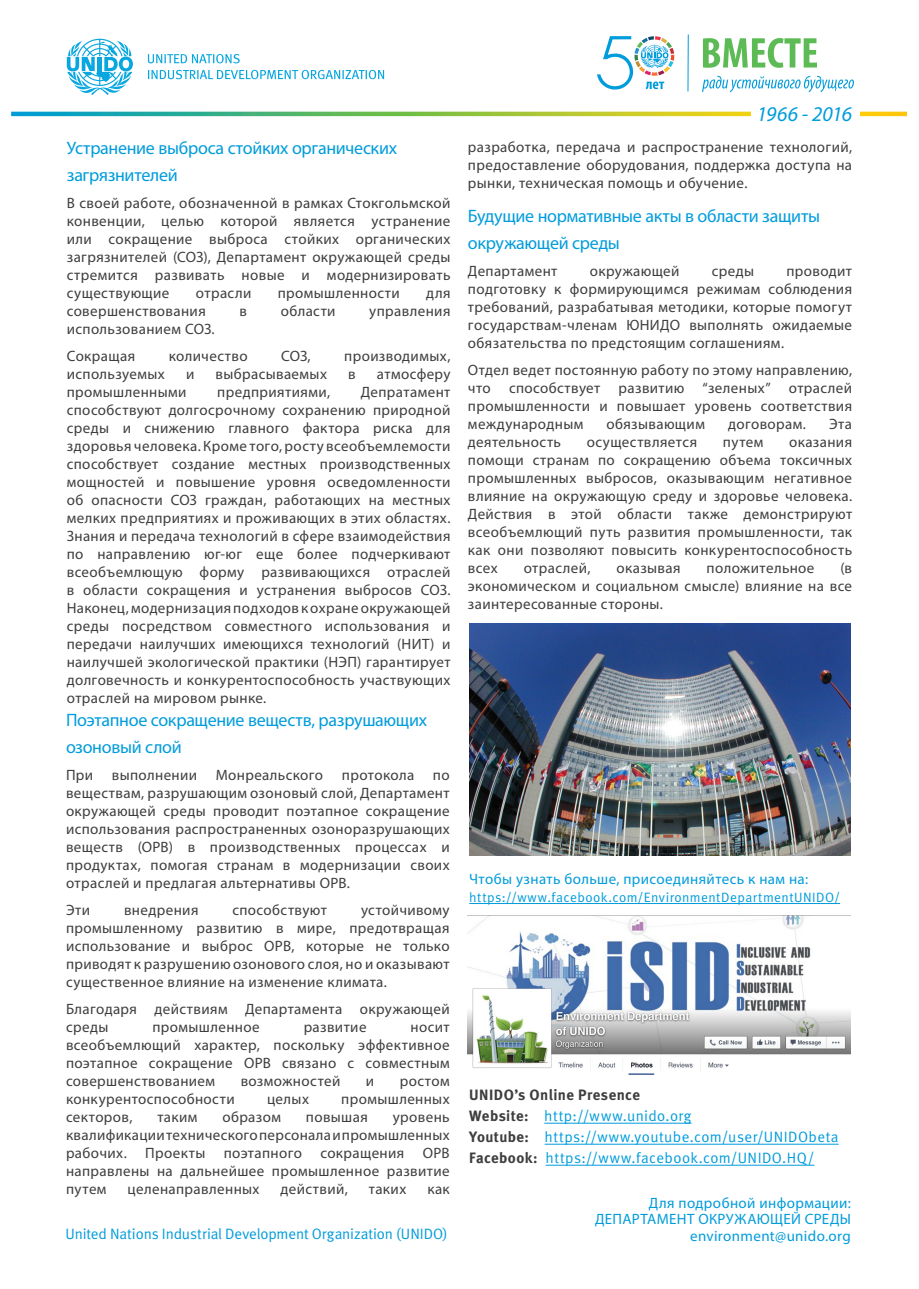
<style>
.page{position:relative;width:919px;height:1289px;background:#fff}
.page>*{position:absolute;margin:0;border:0;box-sizing:border-box;transform-origin:0 0}
.Body{font:italic 21px "Myriad Pro";letter-spacing:-.015em;color:#009cdc}
.t1{font:18px/27px "Myriad Pro";letter-spacing:-.015em;color:#009cdc}
.Body-2{font:15px/18px "Myriad Pro";letter-spacing:.025em;color:#3e3e3f;text-align:justify}
.Body-3{font:15px "Meta Normal";letter-spacing:.02em;color:#009cdc}
.Body-4{font:15px "Myriad Pro";letter-spacing:.025em;color:#009cdc}
.Body-5{font:15px "Meta Normal";letter-spacing:-.01em;color:#009cdc}
.Body-6{font:15px "Meta Bold CE";letter-spacing:.03em;color:#3e3e3f}
.Body-7{font:13.5px "Meta Normal";letter-spacing:.035em;color:#009cdc}
.s1{font-family:"Meta Bold CE";color:#3e3e3f}
</style>
<div class="page">
<svg style="left:148px;top:70px;width:236px;height:9px"></svg>
<svg style="left:148px;top:54px;width:92px;height:9px"></svg>
<svg style="left:67px;top:39px;width:66px;height:56px"></svg>
<svg style="left:11px;top:112px;width:895px;height:4px;background:#79bb5c"></svg>
<div style="left:750px;top:106px;width:109px;height:15px;background:#fff"></div>
<hr style="left:469px;top:903px;width:371px;height:1px;background:#009cdc">
<img style="left:467px;top:915px;width:383px;height:159px">
<hr style="left:544px;top:1122px;width:147px;height:1px;background:#009cdc">
<hr style="left:544px;top:1143px;width:294px;height:1px;background:#009cdc">
<hr style="left:545px;top:1164px;width:269px;height:1px;background:#009cdc">
<hr style="left:687px;top:34px;width:1px;height:57px;background:#009cdb">
<svg style="left:597px;top:36px;width:77px;height:54px"></svg>
<svg style="left:703px;top:38px;width:113px;height:30px"></svg>
<svg style="left:702px;top:76px;width:151px;height:16px"></svg>
<img style="left:469px;top:624px;width:381px;height:231px">
<h3 class="t1" style="left:67px;top:134px;width:332px">Устранение выброса стойких органических загрязнителей</h3>
<p class="Body-2" style="left:67px;top:194px;width:385px">В своей работе, обозначенной в рамках Стокгольмской конвенции, целью которой является устранение или сокращение выброса стойких органических загрязнителей (СОЗ), Департамент окружающей среды стремится развивать новые и модернизировать существующие</p>
<p class="Body-2" style="left:196px;top:284px;width:57px">отрасли</p>
<p class="Body-2" style="left:278px;top:284px;width:124px">промышленности</p>
<p class="Body-2" style="left:426px;top:284px;width:26px">для</p>
<p class="Body-2" style="left:67px;top:302px;width:140px">совершенствования</p>
<p class="Body-2" style="left:239px;top:302px;width:9px">в</p>
<p class="Body-2" style="left:281px;top:302px;width:56px">области</p>
<p class="Body-2" style="left:369px;top:302px;width:83px">управления</p>
<p class="Body-2" style="left:67px;top:320px;width:149px">использованием СОЗ.</p>
<p class="Body-2" style="left:67px;top:347px;width:70px">Сокращая</p>
<p class="Body-2" style="left:169px;top:347px;width:80px">количество</p>
<p class="Body-2" style="left:281px;top:347px;width:31px">СОЗ,</p>
<p class="Body-2" style="left:344px;top:347px;width:108px">производимых,</p>
<p class="Body-2" style="left:67px;top:365px;width:99px">используемых</p>
<p class="Body-2" style="left:186px;top:365px;width:10px">и</p>
<p class="Body-2" style="left:215px;top:365px;width:113px">выбрасываемых</p>
<p class="Body-2" style="left:348px;top:365px;width:9px">в</p>
<p class="Body-2" style="left:377px;top:365px;width:75px">атмосферу</p>
<p class="Body-2" style="left:67px;top:383px;width:121px">промышленными</p>
<p class="Body-2" style="left:217px;top:383px;width:114px">предприятиями,</p>
<p class="Body-2" style="left:67px;top:383px;width:385px;text-indent:294px">Депратамент способствуют долгосрочному сохранению природной среды и снижению главного фактора риска для здоровья человека. Кроме того, росту всеобъемлемости способствует создание местных производственных мощностей и повышение уровня осведомленности об опасности СОЗ граждан, работающих на местных мелких предприятиях и проживающих в этих областях.<br>Знания и передача технологий в сфере взаимодействия по направлению юг-юг еще более подчеркивают всеобъемлющую форму развивающихся отраслей в области сокращения и устранения выбросов СОЗ.<br>Наконец, модернизация подходов к охране окружающей среды посредством совместного использования и передачи наилучших имеющихся технологий (НИТ) и наилучшей экологической практики (НЭП) гарантирует долговечность и конкурентоспособность участвующих отраслей на мировом рынке.</p>
<h3 class="t1" style="left:66px;top:705px;width:363px">Поэтапное сокращение веществ, разрушающих озоновый слой</h3>
<p class="Body-2" style="left:66px;top:765px;width:385px">При выполнении Монреальского протокола по веществам, разрушающим озоновый слой, Департамент окружающей среды проводит поэтапное сокращение использования распространенных озоноразрушающих веществ (ОРВ) в производственных процессах и продуктах, помогая странам в модернизации своих отраслей и предлагая альтернативы ОРВ.</p>
<p class="Body-2" style="left:66px;top:900px;width:26px">Эти</p>
<p class="Body-2" style="left:124px;top:900px;width:76px">внедрения</p>
<p class="Body-2" style="left:232px;top:900px;width:96px">способствуют</p>
<p class="Body-2" style="left:66px;top:900px;width:385px;text-indent:295px">устойчивому промышленному развитию в мире, предотвращая использование и выброс ОРВ, которые не только приводят к разрушению озонового слоя, но и оказывают существенное влияние на изменение климата.</p>
<p class="Body-2" style="left:66px;top:999px;width:385px">Благодаря действиям Департамента окружающей среды</p>
<p class="Body-2" style="left:66px;top:1017px;width:385px;text-indent:344px">носит всеобъемлющий характер, поскольку эффективное поэтапное сокращение ОРВ связано с совместным совершенствованием</p>
<p class="Body-2" style="left:152px;top:1017px;width:109px">промышленное</p>
<p class="Body-2" style="left:303px;top:1017px;width:64px">развитие</p>
<p class="Body-2" style="left:241px;top:1071px;width:101px">возможностей</p>
<p class="Body-2" style="left:366px;top:1071px;width:10px">и</p>
<p class="Body-2" style="left:400px;top:1071px;width:51px">ростом</p>
<p class="Body-2" style="left:66px;top:1089px;width:170px">конкурентоспособности</p>
<p class="Body-2" style="left:267px;top:1089px;width:43px">целых</p>
<p class="Body-2" style="left:341px;top:1089px;width:110px">промышленных</p>
<p class="Body-2" style="left:66px;top:1107px;width:68px">секторов,</p>
<p class="Body-2" style="left:157px;top:1107px;width:42px">таким</p>
<p class="Body-2" style="left:222px;top:1107px;width:60px">образом</p>
<p class="Body-2" style="left:306px;top:1107px;width:63px">повышая</p>
<p class="Body-2" style="left:66px;top:1107px;width:385px;text-indent:327px">уровень квалификации технического персонала и промышленных рабочих. Проекты поэтапного сокращения ОРВ направлены на дальнейшее промышленное развитие путем</p>
<p class="Body-2" style="left:128px;top:1179px;width:133px">целенаправленных</p>
<p class="Body-2" style="left:280px;top:1179px;width:69px">действий,</p>
<p class="Body-2" style="left:369px;top:1179px;width:39px">таких</p>
<p class="Body-2" style="left:427px;top:1179px;width:24px">как</p>
<h3 class="Body-5" style="left:65px;top:1224px;width:383px">United Nations Industrial Development Organization (UNIDO)</h3>
<p class="Body" style="left:757px;top:100px;width:97px">1966 - 2016</p>
<p class="Body-2" style="left:468px;top:137px;width:385px">разработка, передача и распространение технологий, предоставление оборудования, поддержка доступа на рынки, техническая помощь и обучение.</p>
<h3 class="t1" style="left:468px;top:202px;width:353px">Будущие нормативные акты в области защиты окружающей среды</h3>
<p class="Body-2" style="left:468px;top:262px;width:91px">Департамент</p>
<p class="Body-2" style="left:589px;top:262px;width:91px">окружающей</p>
<p class="Body-2" style="left:711px;top:262px;width:44px">среды</p>
<p class="Body-2" style="left:468px;top:262px;width:385px;text-indent:318px">проводит подготовку к формирующимся режимам соблюдения требований, разрабатывая методики, которые помогут государствам-членам ЮНИДО выполнять ожидаемые обязательства по предстоящим соглашениям.</p>
<p class="Body-2" style="left:468px;top:361px;width:385px">Отдел ведет постоянную работу по этому направлению, что способствует развитию “зеленых” отраслей промышленности и повышает уровень соответствия международным</p>
<p class="Body-2" style="left:606px;top:415px;width:100px">обязывающим</p>
<p class="Body-2" style="left:728px;top:415px;width:79px">договорам.</p>
<p class="Body-2" style="left:829px;top:415px;width:24px">Эта</p>
<p class="Body-2" style="left:468px;top:433px;width:95px">деятельность</p>
<p class="Body-2" style="left:586px;top:433px;width:112px">осуществляется</p>
<p class="Body-2" style="left:722px;top:433px;width:42px">путем</p>
<p class="Body-2" style="left:468px;top:433px;width:385px;text-indent:321px">оказания помощи странам по сокращению объема токсичных промышленных выбросов, оказывающим негативное влияние на окружающую среду и здоровье человека.<br>Действия в этой области также демонстрируют всеобъемлющий путь развития промышленности, так как они позволяют повысить конкурентоспособность всех</p>
<p class="Body-2" style="left:468px;top:559px;width:385px;text-indent:372px">(в экономическом и социальном смысле) влияние на все заинтересованные стороны.</p>
<p class="Body-2" style="left:523px;top:559px;width:68px">отраслей,</p>
<p class="Body-2" style="left:616px;top:559px;width:66px">оказывая</p>
<p class="Body-2" style="left:706px;top:559px;width:109px">положительное</p>
<p class="Body-4" style="left:469px;top:869px;width:340px">Чтобы узнать больше, присоединяйтесь к нам на:</p>
<p class="Body-7" style="left:469px;top:889px;width:372px">https://www.facebook.com/EnvironmentDepartmentUNIDO/</p>
<p class="Body-6" style="left:469px;top:1085px;width:172px">UNIDO’s Online Presence</p>
<p class="Body-3" style="left:469px;top:1107px;width:224px"><span class="s1">Website:</span> http://www.unido.org</p>
<p class="Body-3" style="left:469px;top:1128px;width:371px"><span class="s1">Youtube:</span> https://www.youtube.com/user/UNIDObeta</p>
<p class="Body-3" style="left:469px;top:1149px;width:346px"><span class="s1">Facebook:</span> https://www.facebook.com/UNIDO.HQ/</p>
<p class="Body-4" style="left:648px;top:1193px;width:203px">Для подробной информации:</p>
<p class="Body-4" style="left:595px;top:1209px;width:257px">ДЕПАРТАМЕНТ ОКРУЖАЮЩЕЙ СРЕДЫ</p>
<p class="Body-4" style="left:690px;top:1226px;width:162px">environment@unido.org</p>
</div>
